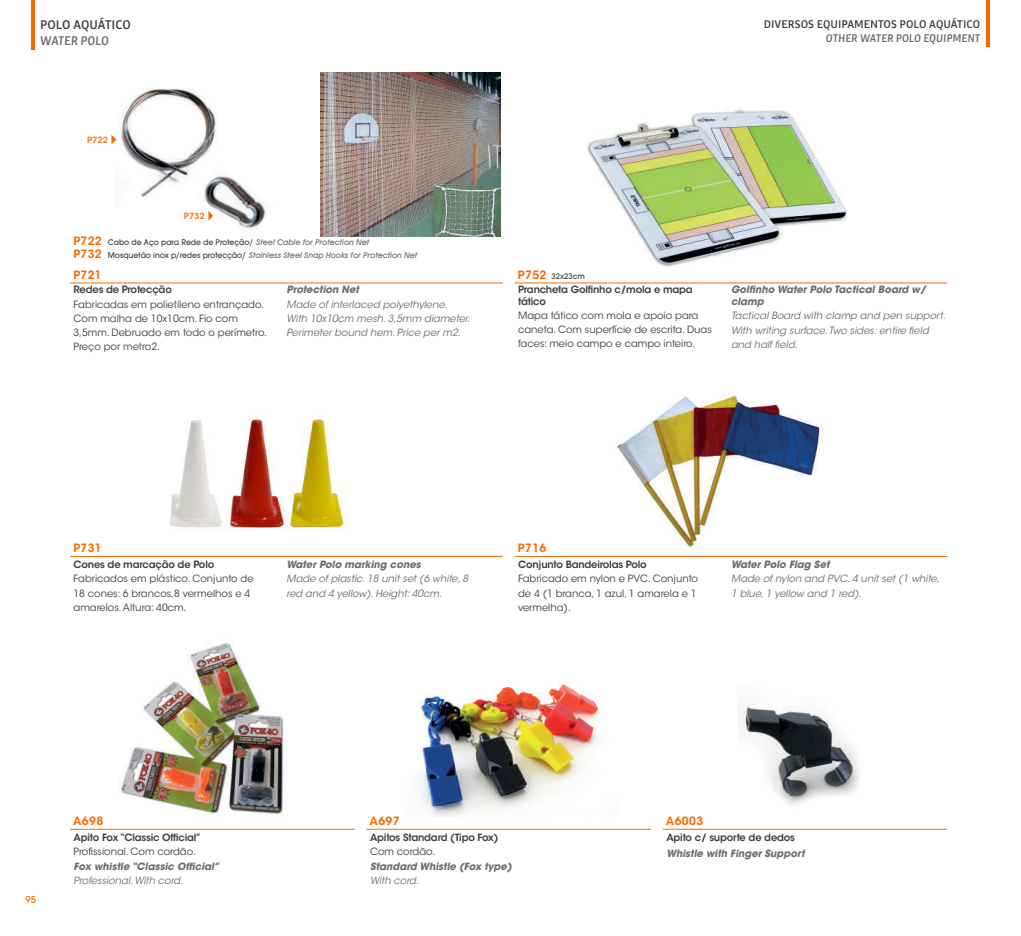
<style>
.page{position:relative;width:1021px;height:936px;background:#fff}
.page>*{position:absolute;margin:0;border:0;box-sizing:border-box;transform-origin:0 0}
.t1{font:500 13.5px "Bulo";color:#3e3e3f}
.t2{font:italic 500 13.5px "Bulo";color:#6c6d70}
.t3{font:500 12px "Bulo";color:#3e3e3f}
.t4{font:italic 500 12px "Bulo";color:#6c6d70}
.t5{font:600 11.4px "ITC Avant Garde Std";letter-spacing:.03em;color:#fa6900}
.t6{font:10.5px "Avant Garde Md ITCTT";color:#fa6900}
.t7{font:10.05px/14.2px "ITC Avant Garde Std";color:#3e3e3f}
.t8{font:italic 10.05px/14.2px "ITC Avant Garde Std";color:#6c6d70}
.t9{font:600 10.05px/11.4px "ITC Avant Garde Std";letter-spacing:-.02em;color:#3e3e3f}
.t10{font:italic 700 10.05px/12px "ITC Avant Garde Std";color:#6c6d70}
.t11{font:8.55px "Avant Garde Md ITCTT Oblique";color:#6c6d70}
.t12{font:8.55px "Avant Garde Md ITCTT";color:#3e3e3f}
.t13{font:600 8.55px "ITC Avant Garde Std";color:#fa781a}
.s1{font-family:"Avant Garde Md ITCTT";color:#3e3e3f}
.s2{font-family:"Avant Garde Md ITCTT Oblique";color:#6c6d70}
</style>
<div class="page">
<img style="left:140px;top:415px;width:222px;height:141px">
<img style="left:564px;top:109px;width:298px;height:175px">
<img style="left:116px;top:88px;width:101px;height:111px">
<img style="left:195px;top:165px;width:72px;height:64px">
<hr style="left:70px;top:282px;width:432px;height:1px;background:#fa6900">
<hr style="left:70px;top:556px;width:432px;height:1px;background:#fa6900">
<hr style="left:515px;top:282px;width:432px;height:1px;background:#fa6900">
<hr style="left:515px;top:556px;width:432px;height:1px;background:#fa6900">
<svg style="left:111px;top:135px;width:5px;height:9px"></svg>
<svg style="left:208px;top:211px;width:5px;height:10px"></svg>
<img style="left:320px;top:73px;width:181px;height:164px">
<img style="left:616px;top:395px;width:208px;height:152px">
<img style="left:418px;top:684px;width:182px;height:132px">
<img style="left:120px;top:642px;width:166px;height:173px">
<img style="left:741px;top:701px;width:118px;height:104px">
<hr style="left:70px;top:828px;width:284px;height:1px;background:#fa6900">
<hr style="left:366px;top:828px;width:284px;height:1px;background:#fa6900">
<hr style="left:663px;top:828px;width:284px;height:1px;background:#fa6900">
<hr style="left:986px;top:0;width:3px;height:46px;background:#fa6900">
<hr style="left:31px;top:0;width:3px;height:49px;background:#fa6900">
<h1 class="t1" style="left:40px;top:16px;width:92px">POLO AQUÁTICO</h1>
<h1 class="t2" style="left:40px;top:32px;width:70px">WATER POLO</h1>
<p class="t13" style="left:87px;top:134px;width:22px">P722</p>
<p class="t13" style="left:184px;top:210px;width:22px">P732</p>
<p class="t11" style="left:108px;top:251px;width:311px"><span class="s1">Mosquetão inox p/redes protecção/</span> Stainless Steel Snap Hooks for Protection Net</p>
<p class="t5" style="left:73px;top:234px;width:30px">P722</p>
<p class="t12" style="left:108px;top:237px;width:263px">Cabo de Aço para Rede de Proteção/ <span class="s2">Steel Cable for Protection Net</span></p>
<p class="t5" style="left:73px;top:247px;width:30px">P732</p>
<p class="t5" style="left:73px;top:267px;width:30px">P721</p>
<p class="t9" style="left:74px;top:284px;width:100px">Redes de Protecção</p>
<p class="t7" style="left:74px;top:297px;width:195px">Fabricadas em polietileno entrançado.<br>Com malha de 10x10cm. Fio com<br>3,5mm. Debruado em todo o perímetro.<br>Preço por metro2.</p>
<p class="t10" style="left:286px;top:283px;width:74px">Protection Net</p>
<p class="t8" style="left:286px;top:297px;width:185px">Made of interlaced polyethylene.<br>With 10x10cm mesh. 3,5mm diameter.<br>Perimeter bound hem. Price per m2.</p>
<p class="t3" style="left:763px;top:16px;width:218px">DIVERSOS EQUIPAMENTOS POLO AQUÁTICO</p>
<p class="t4" style="left:825px;top:31px;width:156px">OTHER WATER POLO EQUIPMENT</p>
<p class="t5" style="left:518px;top:267px;width:30px">P752</p>
<p class="t12" style="left:551px;top:271px;width:35px">32x23cm</p>
<p class="t9" style="left:518px;top:284px;width:176px">Prancheta Golfinho c/mola e mapa tático</p>
<p class="t7" style="left:518px;top:308px;width:195px">Mapa tático com mola e apoio para caneta. Com superfície de escrita. Duas faces: meio campo e campo inteiro.</p>
<p class="t10" style="left:731px;top:283px;width:196px">Golfinho Water Polo Tactical Board w/ clamp</p>
<p class="t8" style="left:731px;top:309px;width:216px">Tactical Board with clamp and pen support.<br>With writing surface. Two sides: entire field and half field.</p>
<p class="t5" style="left:73px;top:540px;width:30px">P731</p>
<p class="t9" style="left:74px;top:558px;width:142px">Cones de marcação de Polo</p>
<p class="t7" style="left:74px;top:571px;width:182px">Fabricados em plástico. Conjunto de<br>18 cones: 6 brancos,8 vermelhos e 4 amarelos. Altura: 40cm.</p>
<p class="t10" style="left:286px;top:558px;width:136px">Water Polo marking cones</p>
<p class="t8" style="left:286px;top:572px;width:183px">Made of plastic. 18 unit set (6 white, 8 red and 4 yellow). Height: 40cm.</p>
<p class="t5" style="left:518px;top:540px;width:30px">P716</p>
<p class="t9" style="left:518px;top:558px;width:130px">Conjunto Bandeirolas Polo</p>
<p class="t7" style="left:518px;top:571px;width:181px">Fabricado em nylon e PVC. Conjunto de 4 (1 branca, 1 azul, 1 amarela e 1 vermelha).</p>
<p class="t10" style="left:731px;top:558px;width:100px">Water Polo Flag Set</p>
<p class="t8" style="left:731px;top:572px;width:210px">Made of nylon and PVC. 4 unit set (1 white,<br>1 blue, 1 yellow and 1 red).</p>
<p class="t5" style="left:73px;top:813px;width:32px">A698</p>
<p class="t5" style="left:369px;top:813px;width:32px">A697</p>
<p class="t5" style="left:666px;top:813px;width:39px">A6003</p>
<p class="t9" style="left:74px;top:831px;width:129px">Apito Fox “Classic Official”</p>
<p class="t7" style="left:74px;top:844px;width:124px">Profissional. Com cordão.</p>
<p class="t9" style="left:666px;top:831px;width:130px">Apito c/ suporte de dedos</p>
<p class="t9" style="left:370px;top:831px;width:130px">Apitos Standard (Tipo Fox)</p>
<p class="t7" style="left:370px;top:844px;width:67px">Com cordão.</p>
<p class="t10" style="left:666px;top:846px;width:140px">Whistle with Finger Support</p>
<p class="t6" style="left:26px;top:893px;width:12px">95</p>
<p class="t10" style="left:74px;top:860px;width:147px">Fox whistle “Classic Official”</p>
<p class="t8" style="left:74px;top:873px;width:111px">Professional. With cord.</p>
<p class="t10" style="left:370px;top:860px;width:143px">Standard Whistle (Fox type)</p>
<p class="t8" style="left:370px;top:873px;width:50px">With cord.</p>
</div>
